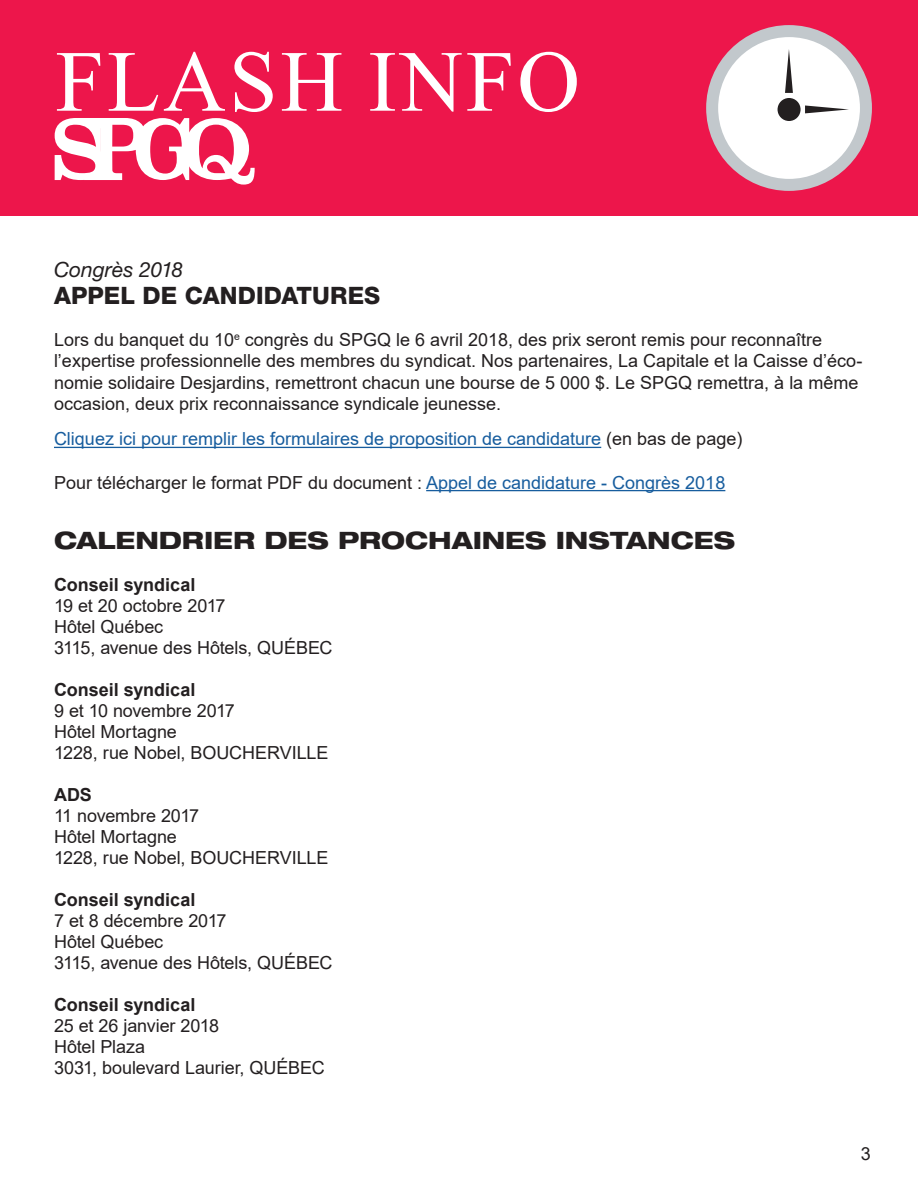
<style>
.page{position:relative;width:918px;height:1188px;background:#fff}
.page>*{position:absolute;margin:0;border:0;box-sizing:border-box;transform-origin:0 0}
.Titre___Flash_Info{font:87px "Times New Roman";letter-spacing:.035em;color:#fff}
.Titre___noir{font:800 expanded 24px "Helvetica Neue LT Pro";color:#231f20}
.Titre___noir-2{font:800 24px "Helvetica Neue LT Pro";letter-spacing:.005em;color:#231f20}
.Sous_titre{font:italic 21px "Helvetica Neue LT Pro";letter-spacing:-.005em;color:#231f20}
.Texte{font:18px/21.6px "Arial";color:#231f20}
.t1{font:18px "Arial";color:#175d9e}
.Texte-2{font:700 18px "Arial";color:#231f20}
.s1{color:#231f20}
.s2{color:#175d9e}
</style>
<div class="page">
<div style="left:0;top:0;width:918px;height:216px;background:#ed164b"></div>
<svg style="left:55px;top:118px;width:200px;height:67px"></svg>
<div style="left:712px;top:31px;width:154px;height:154px;background:#fff;border-radius:50%"></div>
<div style="left:706px;top:25px;width:166px;height:166px;border:12px solid #c2c8cc;border-radius:50%"></div>
<svg style="left:785px;top:49px;width:8px;height:44px"></svg>
<svg style="left:805px;top:105px;width:44px;height:8px"></svg>
<div style="left:778px;top:98px;width:23px;height:23px;background:#231f20;border-radius:50%"></div>
<hr style="left:54px;top:447px;width:547px;height:1px;background:#175d9e">
<hr style="left:426px;top:490px;width:299px;height:1px;background:#175d9e">
<p class="Titre___Flash_Info" style="left:56px;top:20px;width:526px">FLASH INFO</p>
<p class="Sous_titre" style="left:54px;top:257px;width:131px">Congrès 2018</p>
<p class="Titre___noir-2" style="left:54px;top:281px;width:328px">APPEL DE CANDIDATURES</p>
<p class="Texte" style="left:54px;top:328px;width:810px">Lors du banquet du 10<sup>e</sup> congrès du SPGQ le 6 avril 2018, des prix seront remis pour reconnaître l’expertise professionnelle des membres du syndicat. Nos partenaires, La Capitale et la Caisse d’éco&shy;nomie solidaire Desjardins, remettront chacun une bourse de 5 000 $. Le SPGQ remettra, à la même occasion, deux prix reconnaissance syndicale jeunesse.</p>
<p class="t1" style="left:54px;top:427px;width:690px">Cliquez ici pour remplir les formulaires de proposition de candidature <span class="s1">(en bas de page)</span></p>
<p class="Texte" style="left:54px;top:471px;width:673px">Pour télécharger le format PDF du document : <span class="s2">Appel de candidature - Congrès 2018</span></p>
<p class="Titre___noir" style="left:54px;top:525px;width:683px">CALENDRIER DES PROCHAINES INSTANCES</p>
<p class="Texte-2" style="left:54px;top:572px;width:143px">Conseil syndical</p>
<p class="Texte" style="left:54px;top:594px;width:173px">19 et 20 octobre 2017</p>
<p class="Texte" style="left:54px;top:615px;width:111px">Hôtel Québec</p>
<p class="Texte" style="left:54px;top:636px;width:280px">3115, avenue des Hôtels, QUÉBEC</p>
<p class="Texte-2" style="left:54px;top:677px;width:143px">Conseil syndical</p>
<p class="Texte" style="left:54px;top:699px;width:182px">9 et 10 novembre 2017</p>
<p class="Texte" style="left:54px;top:720px;width:124px">Hôtel Mortagne</p>
<p class="Texte" style="left:54px;top:741px;width:276px">1228, rue Nobel, BOUCHERVILLE</p>
<p class="Texte-2" style="left:54px;top:782px;width:39px">ADS</p>
<p class="Texte" style="left:54px;top:804px;width:147px">11 novembre 2017</p>
<p class="Texte" style="left:54px;top:825px;width:124px">Hôtel Mortagne</p>
<p class="Texte" style="left:54px;top:846px;width:276px">1228, rue Nobel, BOUCHERVILLE</p>
<p class="Texte-2" style="left:54px;top:887px;width:143px">Conseil syndical</p>
<p class="Texte" style="left:54px;top:909px;width:174px">7 et 8 décembre 2017</p>
<p class="Texte" style="left:54px;top:930px;width:111px">Hôtel Québec</p>
<p class="Texte" style="left:54px;top:951px;width:280px">3115, avenue des Hôtels, QUÉBEC</p>
<p class="Texte-2" style="left:54px;top:992px;width:143px">Conseil syndical</p>
<p class="Texte" style="left:54px;top:1014px;width:167px">25 et 26 janvier 2018</p>
<p class="Texte" style="left:54px;top:1035px;width:93px">Hôtel Plaza</p>
<p class="Texte" style="left:54px;top:1056px;width:272px">3031, boulevard Laurier, QUÉBEC</p>
<p class="Texte" style="left:861px;top:1143px;width:12px">3</p>
</div>
